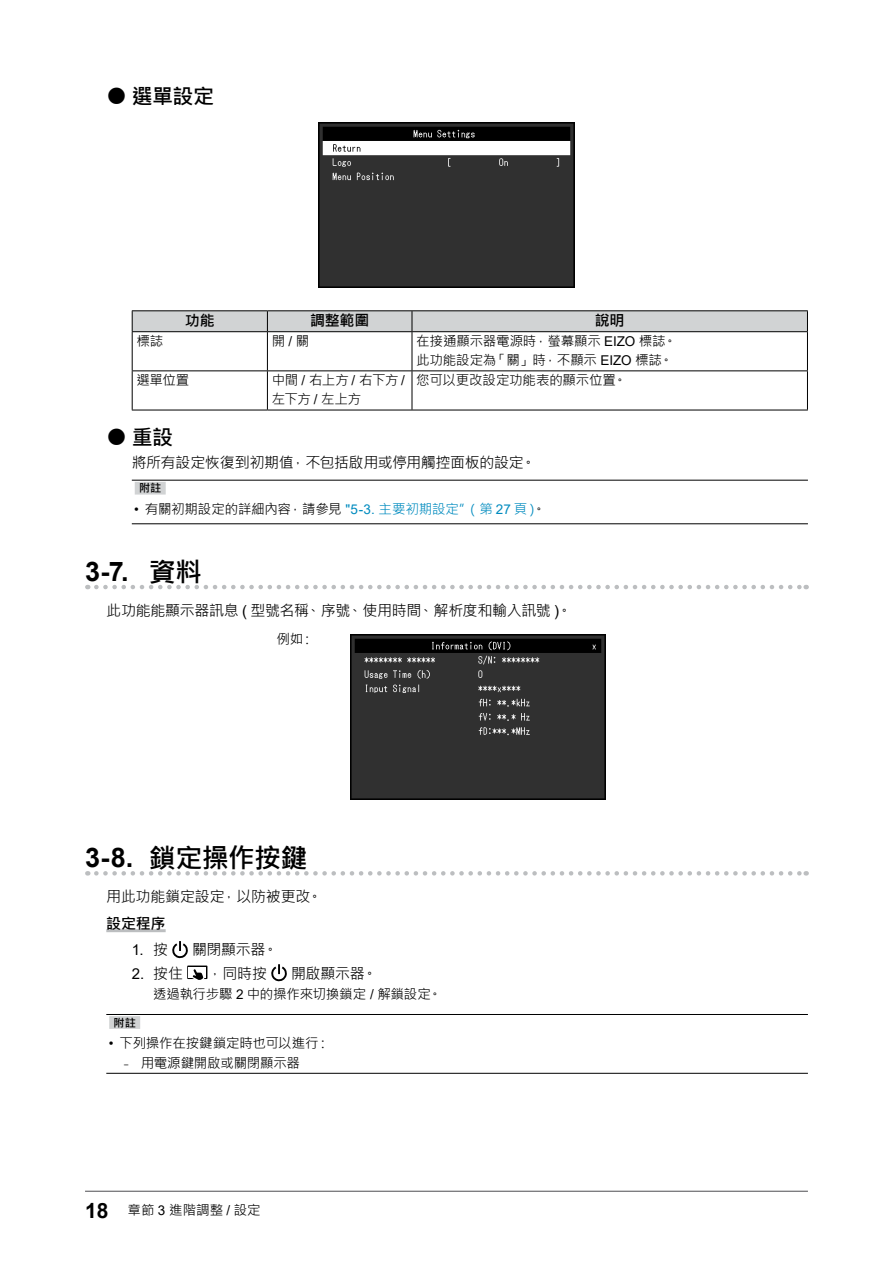
<style>
.page{position:relative;width:893px;height:1263px;background:#fff}
.page>*{position:absolute;margin:0;border:0;box-sizing:border-box;transform-origin:0 0}
.t1{font:700 27px "Microsoft Jheng Hei";letter-spacing:-.025em;color:#000}
.t2{font:700 27px "Arial";color:#000}
.t3{font:700 21px "Microsoft Jheng Hei";letter-spacing:-.035em;color:#000}
.t4{font:15px "Microsoft Jheng Hei";letter-spacing:-.025em;color:#000}
.t5{font:700 15px "Microsoft Jheng Hei";letter-spacing:-.015em;color:#000}
.t6{font:15px "Arial";color:#000}
.t7{font:13.5px/19.5px "Microsoft Jheng Hei";letter-spacing:-.015em;color:#000}
.t8{font:13.5px/19.5px "Microsoft Jheng Hei";letter-spacing:-.035em;color:#000}
.t9{font:700 11.25px "Microsoft Jheng Hei";color:#000}
.s1{font-family:"Arial"}
.s2{font-family:"Arial";color:#008bbf}
.s3{color:#008bbf}
.s4{font-family:"Microsoft Jheng Hei"}
.s5{font-family:"Arial";font-weight:700;font-size:21px}
</style>
<div class="page">
<hr style="left:85px;top:1191px;width:723px;height:1px;background:#58585b">
<svg style="left:96px;top:585px;width:711px;height:4px"></svg>
<svg style="left:96px;top:871px;width:711px;height:4px"></svg>
<hr style="left:106px;top:929px;width:60px;height:3px;background:#bcbec0">
<img style="left:319px;top:122px;width:255px;height:165px">
<hr style="left:132px;top:310px;width:135px;height:1px;background:#000">
<hr style="left:267px;top:310px;width:145px;height:1px;background:#000">
<hr style="left:412px;top:310px;width:396px;height:1px;background:#000">
<div style="left:132px;top:311px;width:676px;height:20px;background:#d1d3d4"></div>
<hr style="left:132px;top:331px;width:135px;height:1px;background:#000">
<hr style="left:267px;top:331px;width:145px;height:1px;background:#000">
<hr style="left:412px;top:331px;width:396px;height:1px;background:#000">
<hr style="left:132px;top:332px;width:1px;height:38px;background:#000">
<hr style="left:267px;top:332px;width:1px;height:38px;background:#000">
<hr style="left:412px;top:332px;width:1px;height:38px;background:#000">
<hr style="left:807px;top:332px;width:1px;height:38px;background:#000">
<hr style="left:132px;top:370px;width:135px;height:1px;background:#000">
<hr style="left:132px;top:371px;width:1px;height:39px;background:#000">
<hr style="left:267px;top:370px;width:145px;height:1px;background:#000">
<hr style="left:267px;top:371px;width:1px;height:39px;background:#000">
<hr style="left:412px;top:370px;width:396px;height:1px;background:#000">
<hr style="left:412px;top:371px;width:1px;height:39px;background:#000">
<hr style="left:807px;top:371px;width:1px;height:39px;background:#000">
<hr style="left:132px;top:410px;width:135px;height:1px;background:#000">
<hr style="left:267px;top:410px;width:145px;height:1px;background:#000">
<hr style="left:412px;top:410px;width:396px;height:1px;background:#000">
<hr style="left:132px;top:480px;width:676px;height:1px;background:#000">
<hr style="left:132px;top:523px;width:676px;height:1px;background:#000">
<div style="left:135px;top:482px;width:31px;height:13px;background:#d1d3d4"></div>
<img style="left:351px;top:634px;width:255px;height:166px">
<svg style="left:172px;top:941px;width:16px;height:17px"></svg>
<svg style="left:187px;top:965px;width:20px;height:14px"></svg>
<div style="left:189px;top:967px;width:17px;height:10px;background:#fff"></div>
<svg style="left:191px;top:969px;width:14px;height:11px"></svg>
<svg style="left:271px;top:964px;width:16px;height:17px"></svg>
<hr style="left:106px;top:1014px;width:702px;height:1px;background:#000">
<hr style="left:106px;top:1073px;width:702px;height:1px;background:#000">
<div style="left:109px;top:1016px;width:31px;height:13px;background:#d1d3d4"></div>
<h2 class="t3" style="left:106px;top:83px;width:109px">● 選單設定</h2>
<p class="t5" style="left:185px;top:311px;width:31px">功能</p>
<p class="t5" style="left:310px;top:311px;width:61px">調整範圍</p>
<p class="t5" style="left:595px;top:311px;width:31px">說明</p>
<p class="t7" style="left:136px;top:331px;width:28px">標誌</p>
<p class="t7" style="left:272px;top:331px;width:39px">開<span class="s1">/</span>關</p>
<p class="t7" style="left:416px;top:331px;width:262px">在接通顯示器電源時，螢幕顯示 <span class="s1">EIZO</span> 標誌。此功能設定為「關」時，不顯示 <span class="s1">EIZO</span> 標誌。</p>
<p class="t7" style="left:136px;top:370px;width:55px">選單位置</p>
<p class="t8" style="left:272px;top:370px;width:135px">中間 <span class="s1">/</span> 右上方<span class="s1">/</span> 右下方<span class="s1">/</span>左下方 <span class="s1">/</span> 左上方</p>
<p class="t7" style="left:416px;top:370px;width:212px">您可以更改設定功能表的顯示位置。</p>
<h2 class="t3" style="left:106px;top:424px;width:68px">● 重設</h2>
<p class="t4" style="left:132px;top:453px;width:406px">將所有設定恢復到初期值，不包括啟用或停用觸控面板的設定。</p>
<p class="t9" style="left:139px;top:481px;width:24px">附註</p>
<p class="t7" style="left:134px;top:499px;width:413px"><span class="s1">•</span> 有關初期設定的詳細內容，請參見 <span class="s2">"5-3.</span> <span class="s3">主要初期設定”（第</span> <span class="s2">27</span> <span class="s3">頁）</span>。</p>
<h1 class="t2" style="left:85px;top:552px;width:119px">3-7. <span class="s4">資料</span></h1>
<p class="t4" style="left:106px;top:601px;width:467px">此功能能顯示器訊息 <span class="s1">(</span> 型號名稱、序號、使用時間、解析度和輸入訊號 <span class="s1">)</span>。</p>
<p class="t7" style="left:277px;top:629px;width:39px">例如：</p>
<h1 class="t1" style="left:85px;top:841px;width:224px"><span class="s1">3-8.</span> 鎖定操作按鍵</h1>
<p class="t4" style="left:106px;top:887px;width:217px">用此功能鎖定設定，以防被更改。</p>
<p class="t5" style="left:106px;top:914px;width:61px">設定程序</p>
<p class="t6" style="left:132px;top:940px;width:38px">1. <span class="s4">按</span></p>
<p class="t4" style="left:192px;top:940px;width:87px">關閉顯示器。</p>
<p class="t6" style="left:132px;top:963px;width:53px">2. <span class="s4">按住</span></p>
<p class="t4" style="left:207px;top:964px;width:61px">，同時按</p>
<p class="t4" style="left:291px;top:964px;width:88px">開啟顯示器。</p>
<p class="t7" style="left:153px;top:985px;width:290px">透過執行步驟 <span class="s1">2</span> 中的操作來切換鎖定 <span class="s1">/</span> 解鎖設定。</p>
<p class="t9" style="left:113px;top:1015px;width:24px">附註</p>
<p class="t7" style="left:119px;top:1033px;width:212px;text-indent:-11px"><span class="s1">•</span> 下列操作在按鍵鎖定時也可以進行：﹘ 用電源鍵開啟或關閉顯示器</p>
<p class="t7" style="left:85px;top:1201px;width:177px"><span class="s5">18</span> 章節 <span class="s1">3</span> 進階調整 <span class="s1">/</span> 設定</p>
</div>
